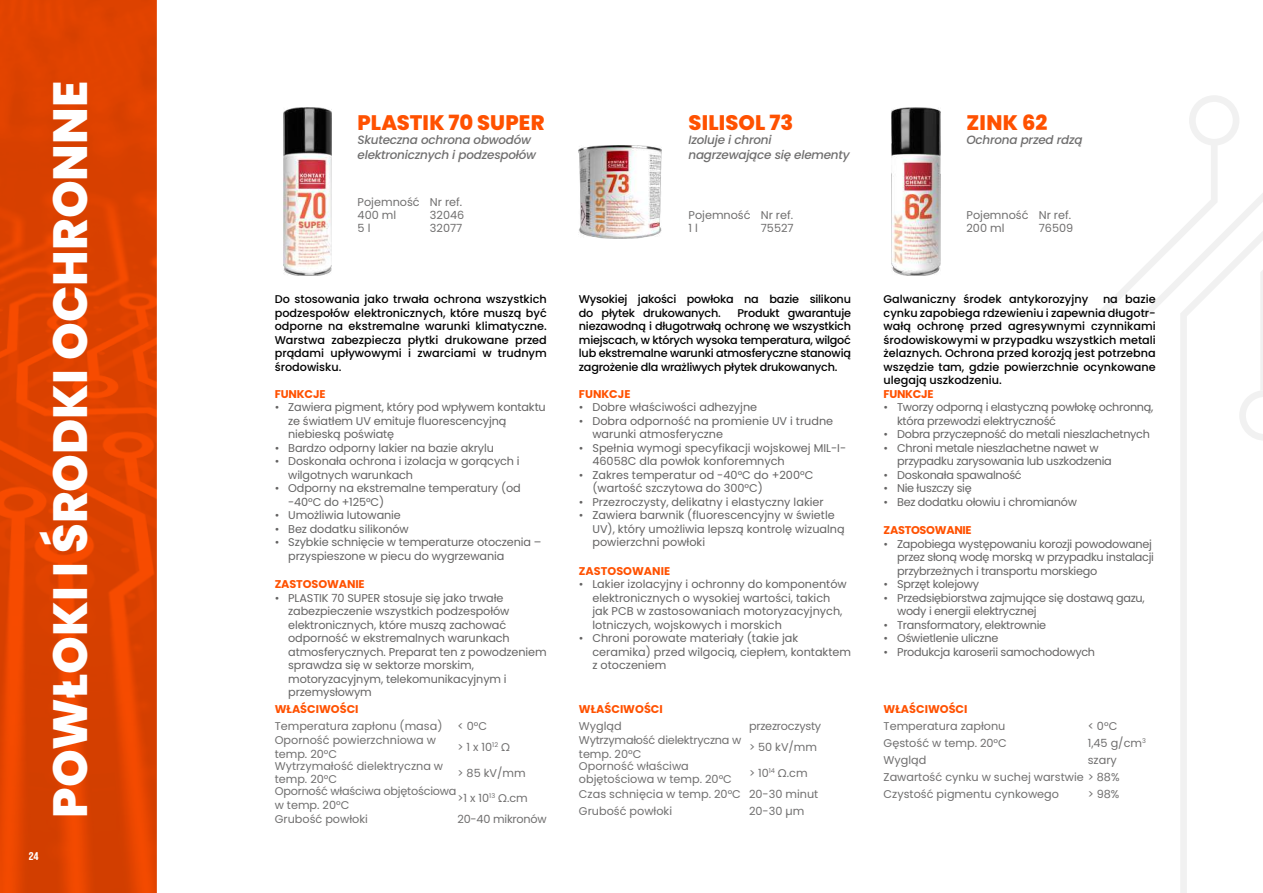
<style>
.page{position:relative;width:1263px;height:893px;background:#fff}
.page>*{position:absolute;margin:0;border:0;box-sizing:border-box;transform-origin:0 0}
.t1{font:800 48px "Poppins";color:#fff}
.t2{font:800 21px "Poppins";letter-spacing:.005em;color:#ff5100}
.t3{font:italic 500 12px/14.4px "Poppins";letter-spacing:-.02em;color:#706f6f}
.t4{font:11.25px/13.5px "Poppins";letter-spacing:-.01em;color:#646363}
.t5{font:500 11.25px/13.5px "Poppins";color:#000;text-align:justify}
.t6{font:11.25px/12.8px "Poppins";color:#706f6f}
.t7{font:11.25px/13.5px "Poppins";letter-spacing:-.02em;color:#706f6f}
.t8{font:700 11.25px "Poppins";color:#ff5100}
.t9{font:500 11.25px/13.5px "Poppins";letter-spacing:-.02em;color:#000}
.t10{font:700 11.25px "Poppins";letter-spacing:-.025em;color:#ff5100}
.t11{font:11.25px "Bebas Neue Pro Sm E Eb";color:#fff}
</style>
<div class="page">
<div style="left:1180px;top:453px;width:7px;height:440px;background:#f1f1f1"></div>
<svg style="left:1096px;top:271px;width:91px;height:182px"></svg>
<svg style="left:1140px;top:95px;width:123px;height:346px"></svg>
<img style="left:0;top:0;width:157px;height:893px">
<img style="left:579px;top:145px;width:83px;height:94px">
<img style="left:283px;top:108px;width:48px;height:168px">
<img style="left:892px;top:108px;width:49px;height:168px">
<h1 class="t1" style="left:43px;top:818px;width:739px;rotate:-90deg">POWŁOKI I ŚRODKI OCHRONNE</h1>
<p class="t11" style="left:29px;top:849px;width:11px">24</p>
<h2 class="t2" style="left:358px;top:110px;width:189px">PLASTIK 70 SUPER</h2>
<p class="t3" style="left:358px;top:133px;width:180px">Skuteczna ochrona obwodów elektronicznych i podzespołów</p>
<h2 class="t2" style="left:688px;top:110px;width:106px">SILISOL 73</h2>
<p class="t3" style="left:688px;top:133px;width:163px">Izoluje i chroni nagrzewające się elementy</p>
<h2 class="t2" style="left:966px;top:110px;width:82px">ZINK 62</h2>
<p class="t3" style="left:966px;top:133px;width:118px">Ochrona przed rdzą</p>
<p class="t6" style="left:358px;top:196px;width:106px">Pojemność Nr ref.<br>400 ml</p>
<p class="t6" style="left:430px;top:209px;width:36px">32046</p>
<p class="t6" style="left:358px;top:221px;width:14px">5 l</p>
<p class="t6" style="left:430px;top:221px;width:34px">32077</p>
<p class="t6" style="left:688px;top:209px;width:106px">Pojemność Nr ref.<br>1 l</p>
<p class="t6" style="left:761px;top:221px;width:34px">75527</p>
<p class="t6" style="left:966px;top:209px;width:106px">Pojemność Nr ref.<br>200 ml</p>
<p class="t6" style="left:1039px;top:221px;width:36px">76509</p>
<p class="t5" style="left:275px;top:292px;width:274px">Do stosowania jako trwała ochrona wszystkich podzespołów elektronicznych, które muszą być odporne na ekstremalne warunki klimatyczne.<br>Warstwa zabezpiecza płytki drukowane przed prądami upływowymi i zwarciami w trudnym środowisku.</p>
<p class="t8" style="left:275px;top:387px;width:52px">FUNKCJE</p>
<p class="t4" style="left:288px;top:400px;width:259px;text-indent:-14px">• Zawiera pigment, który pod wpływem kontaktu ze światłem UV emituje fluorescencyjną niebieską poświatę</p>
<p class="t4" style="left:275px;top:441px;width:221px">• Bardzo odporny lakier na bazie akrylu</p>
<p class="t4" style="left:288px;top:454px;width:233px;text-indent:-14px">• Doskonała ochrona i izolacja w gorących i wilgotnych warunkach</p>
<p class="t4" style="left:288px;top:481px;width:234px;text-indent:-14px">• Odporny na ekstremalne temperatury (od -40°C do +125°C)</p>
<p class="t4" style="left:275px;top:508px;width:128px">• Umożliwia lutowanie</p>
<p class="t4" style="left:275px;top:522px;width:136px">• Bez dodatku silikonów</p>
<p class="t4" style="left:288px;top:535px;width:255px;text-indent:-14px">• Szybkie schnięcie w temperaturze otoczenia – przyspieszone w piecu do wygrzewania</p>
<p class="t8" style="left:275px;top:578px;width:91px">ZASTOSOWANIE</p>
<p class="t4" style="left:288px;top:591px;width:260px;text-indent:-14px">• PLASTIK 70 SUPER stosuje się jako trwałe zabezpieczenie wszystkich podzespołów elektronicznych, które muszą zachować odporność w ekstremalnych warunkach atmosferycznych. Preparat ten z powodzeniem sprawdza się w sektorze morskim, motoryzacyjnym, telekomunikacyjnym i przemysłowym</p>
<p class="t9" style="left:579px;top:292px;width:274px">Wysokiej jakości powłoka na bazie silikonu do płytek drukowanych.</p>
<p class="t5" style="left:579px;top:306px;width:274px;text-indent:159px">Produkt gwarantuje niezawodną i długotrwałą ochronę we wszystkich miejscach, w których wysoka temperatura, wilgoć lub ekstremalne warunki atmosferyczne stanowią zagrożenie dla wrażliwych płytek drukowanych.</p>
<p class="t8" style="left:579px;top:387px;width:53px">FUNKCJE</p>
<p class="t4" style="left:579px;top:400px;width:180px">• Dobre właściwości adhezyjne</p>
<p class="t4" style="left:592px;top:414px;width:242px;text-indent:-14px">• Dobra odporność na promienie UV i trudne warunki atmosferyczne</p>
<p class="t4" style="left:592px;top:441px;width:255px;text-indent:-14px">• Spełnia wymogi specyfikacji wojskowej MIL-I-<br>46058C dla powłok konforemnych</p>
<p class="t4" style="left:592px;top:468px;width:222px;text-indent:-14px">• Zakres temperatur od -40°C do +200°C (wartość szczytowa do 300°C)</p>
<p class="t4" style="left:579px;top:495px;width:246px">• Przezroczysty, delikatny i elastyczny lakier</p>
<p class="t4" style="left:592px;top:508px;width:254px;text-indent:-14px">• Zawiera barwnik (fluorescencyjny w świetle<br>UV), który umożliwia lepszą kontrolę wizualną powierzchni powłoki</p>
<p class="t8" style="left:579px;top:564px;width:93px">ZASTOSOWANIE</p>
<p class="t4" style="left:592px;top:577px;width:256px;text-indent:-14px">• Lakier izolacyjny i ochronny do komponentów elektronicznych o wysokiej wartości, takich jak PCB w zastosowaniach motoryzacyjnych, lotniczych, wojskowych i morskich</p>
<p class="t4" style="left:592px;top:631px;width:260px;text-indent:-14px">• Chroni porowate materiały (takie jak ceramika) przed wilgocią, ciepłem, kontaktem z otoczeniem</p>
<p class="t5" style="left:883px;top:292px;width:206px">Galwaniczny środek antykorozyjny</p>
<p class="t5" style="left:883px;top:292px;width:274px;text-indent:219px">na bazie cynku zapobiega rdzewieniu i zapewnia długotr&shy;wałą ochronę przed agresywnymi czynnikami środowiskowymi w przypadku wszystkich metali żelaznych. Ochrona przed korozją jest potrzebna wszędzie tam, gdzie powierzchnie ocynkowane ulegają uszkodzeniu.</p>
<p class="t10" style="left:883px;top:387px;width:51px">FUNKCJE</p>
<p class="t4" style="left:897px;top:400px;width:258px;text-indent:-14px">• Tworzy odporną i elastyczną powłokę ochronną, która przewodzi elektryczność</p>
<p class="t4" style="left:883px;top:427px;width:268px">• Dobra przyczepność do metali nieszlachetnych</p>
<p class="t4" style="left:897px;top:441px;width:216px;text-indent:-14px">• Chroni metale nieszlachetne nawet w przypadku zarysowania lub uszkodzenia</p>
<p class="t4" style="left:883px;top:468px;width:140px">• Doskonała spawalność</p>
<p class="t4" style="left:883px;top:481px;width:90px">• Nie łuszczy się</p>
<p class="t4" style="left:883px;top:495px;width:195px">• Bez dodatku ołowiu i chromianów</p>
<p class="t10" style="left:883px;top:524px;width:90px">ZASTOSOWANIE</p>
<p class="t4" style="left:897px;top:537px;width:258px;text-indent:-14px">• Zapobiega występowaniu korozji powodowanej przez słoną wodę morską w przypadku instalacji przybrzeżnych i transportu morskiego</p>
<p class="t4" style="left:883px;top:577px;width:97px">• Sprzęt kolejowy</p>
<p class="t4" style="left:897px;top:591px;width:249px;text-indent:-14px">• Przedsiębiorstwa zajmujące się dostawą gazu, wody i energii elektrycznej</p>
<p class="t4" style="left:883px;top:618px;width:164px">• Transformatory, elektrownie</p>
<p class="t4" style="left:883px;top:631px;width:116px">• Oświetlenie uliczne</p>
<p class="t4" style="left:883px;top:645px;width:213px">• Produkcja karoserii samochodowych</p>
<p class="t8" style="left:275px;top:702px;width:85px">WŁAŚCIWOŚCI</p>
<p class="t6" style="left:275px;top:719px;width:169px">Temperatura zapłonu (masa)</p>
<p class="t6" style="left:458px;top:719px;width:31px">&lt; 0°C</p>
<p class="t6" style="left:275px;top:734px;width:163px;line-height:13.5px">Oporność powierzchniowa w temp. 20°C</p>
<p class="t6" style="left:458px;top:741px;width:54px">&gt; 1 x 10<sup>12</sup> Ω</p>
<p class="t6" style="left:275px;top:759px;width:170px;line-height:13.5px">Wytrzymałość dielektryczna w temp. 20°C</p>
<p class="t6" style="left:458px;top:766px;width:70px">&gt; 85 kV/mm</p>
<p class="t7" style="left:275px;top:785px;width:183px">Oporność właściwa objętościowa w temp. 20°C</p>
<p class="t6" style="left:458px;top:792px;width:72px">&gt;1 x 10<sup>13</sup> Ω.cm</p>
<p class="t6" style="left:275px;top:813px;width:95px">Grubość powłoki</p>
<p class="t7" style="left:458px;top:813px;width:91px">20-40 mikronów</p>
<p class="t8" style="left:579px;top:702px;width:85px">WŁAŚCIWOŚCI</p>
<p class="t6" style="left:579px;top:719px;width:44px">Wygląd</p>
<p class="t7" style="left:749px;top:719px;width:74px">przezroczysty</p>
<p class="t7" style="left:579px;top:734px;width:164px">Wytrzymałość dielektryczna w temp. 20°C</p>
<p class="t6" style="left:749px;top:741px;width:70px">&gt; 50 kV/mm</p>
<p class="t6" style="left:579px;top:759px;width:155px;line-height:13.5px">Oporność właściwa objętościowa w temp. 20°C</p>
<p class="t6" style="left:579px;top:762px;width:241px;line-height:21.3px;text-indent:170px">&gt; 10<sup>14</sup> Ω.cm<br>Czas schnięcia w temp. 20°C 20-30 minut</p>
<p class="t6" style="left:579px;top:805px;width:95px">Grubość powłoki</p>
<p class="t6" style="left:749px;top:805px;width:57px">20-30 µm</p>
<p class="t8" style="left:884px;top:702px;width:85px">WŁAŚCIWOŚCI</p>
<p class="t6" style="left:884px;top:719px;width:123px">Temperatura zapłonu</p>
<p class="t6" style="left:1088px;top:719px;width:31px">&lt; 0°C</p>
<p class="t6" style="left:884px;top:737px;width:125px">Gęstość w temp. 20°C</p>
<p class="t6" style="left:1088px;top:737px;width:60px">1,45 g/cm<sup>3</sup></p>
<p class="t6" style="left:883px;top:754px;width:44px">Wygląd</p>
<p class="t6" style="left:883px;top:751px;width:237px;line-height:17px;text-indent:204px">szary<br>Zawartość cynku w suchej warstwie &gt; 88%<br>Czystość pigmentu cynkowego</p>
<p class="t6" style="left:1088px;top:788px;width:33px">&gt; 98%</p>
</div>
